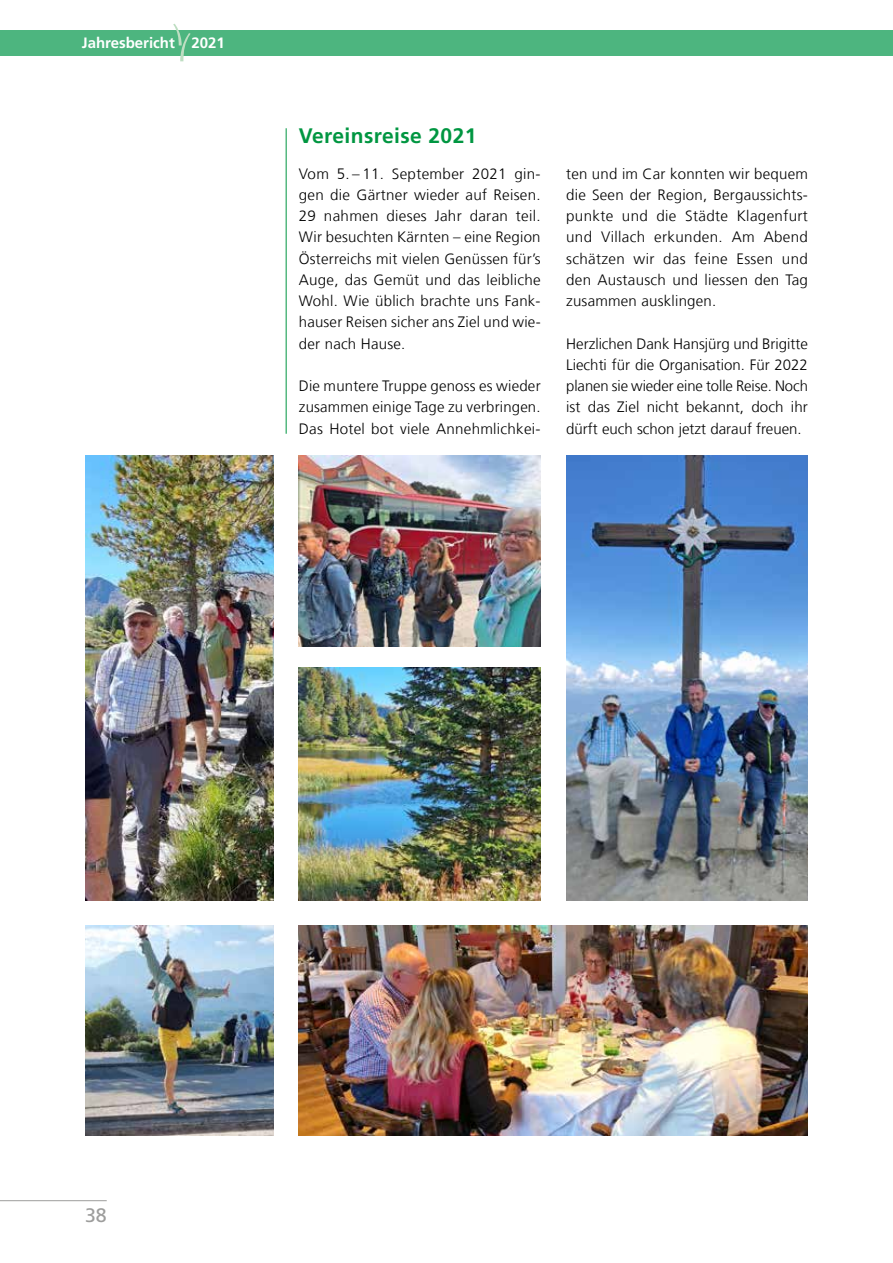
<style>
.page{position:relative;width:893px;height:1263px;background:#fff}
.page>*{position:absolute;margin:0;border:0;box-sizing:border-box;transform-origin:0 0}
.t1{font:700 21px "Frutiger LT Com";letter-spacing:.02em;color:#009641}
.t2{font:19.5px "Frutiger LT Com";color:#9d9d9c}
.t3{font:300 15px/21.3px "Frutiger LT Com";letter-spacing:.015em;color:#000;text-align:justify}
.t4{font:700 15px "Frutiger LT Com";color:#fff}
</style>
<div class="page">
<div style="left:0;top:30px;width:893px;height:25px;background:#4db57f"></div>
<svg style="left:173px;top:24px;width:18px;height:37px"></svg>
<hr style="left:0;top:1200px;width:107px;height:1px;background:#9d9d9c">
<hr style="left:286px;top:128px;width:1px;height:306px;background:#009641">
<img style="left:299px;top:455px;width:242px;height:191px">
<img style="left:566px;top:455px;width:242px;height:445px">
<img style="left:299px;top:668px;width:242px;height:232px">
<img style="left:299px;top:926px;width:509px;height:209px">
<img style="left:85px;top:455px;width:188px;height:445px">
<img style="left:85px;top:926px;width:188px;height:209px">
<p class="t4" style="left:82px;top:34px;width:145px">Jahresbericht 2021</p>
<h1 class="t1" style="left:299px;top:123px;width:179px">Vereinsreise 2021</h1>
<p class="t3" style="left:299px;top:163px;width:243px">Vom 5. – 11. September 2021 gin&shy;gen die Gärtner wieder auf Reisen.<br>29 nahmen dieses Jahr daran teil.<br>Wir besuchten Kärnten – eine Region Österreichs mit vielen Genüssen für’s Auge, das Gemüt und das leibliche Wohl. Wie üblich brachte uns Fank&shy;hauser Reisen sicher ans Ziel und wie&shy;der nach Hause.</p>
<p class="t3" style="left:299px;top:375px;width:243px">Die muntere Truppe genoss es wieder zusammen einige Tage zu verbringen.<br>Das Hotel bot viele Annehmlichkei-</p>
<p class="t3" style="left:566px;top:163px;width:243px">ten und im Car konnten wir bequem die Seen der Region, Bergaussichts&shy;punkte und die Städte Klagenfurt und Villach erkunden. Am Abend schätzen wir das feine Essen und den Austausch und liessen den Tag zusammen ausklingen.</p>
<p class="t3" style="left:566px;top:333px;width:243px">Herzlichen Dank Hansjürg und Brigitte Liechti für die Organisation. Für 2022 planen sie wieder eine tolle Reise. Noch ist das Ziel nicht bekannt, doch ihr dürft euch schon jetzt darauf freuen.</p>
<h2 class="t2" style="left:85px;top:1204px;width:23px">38</h2>
</div>
